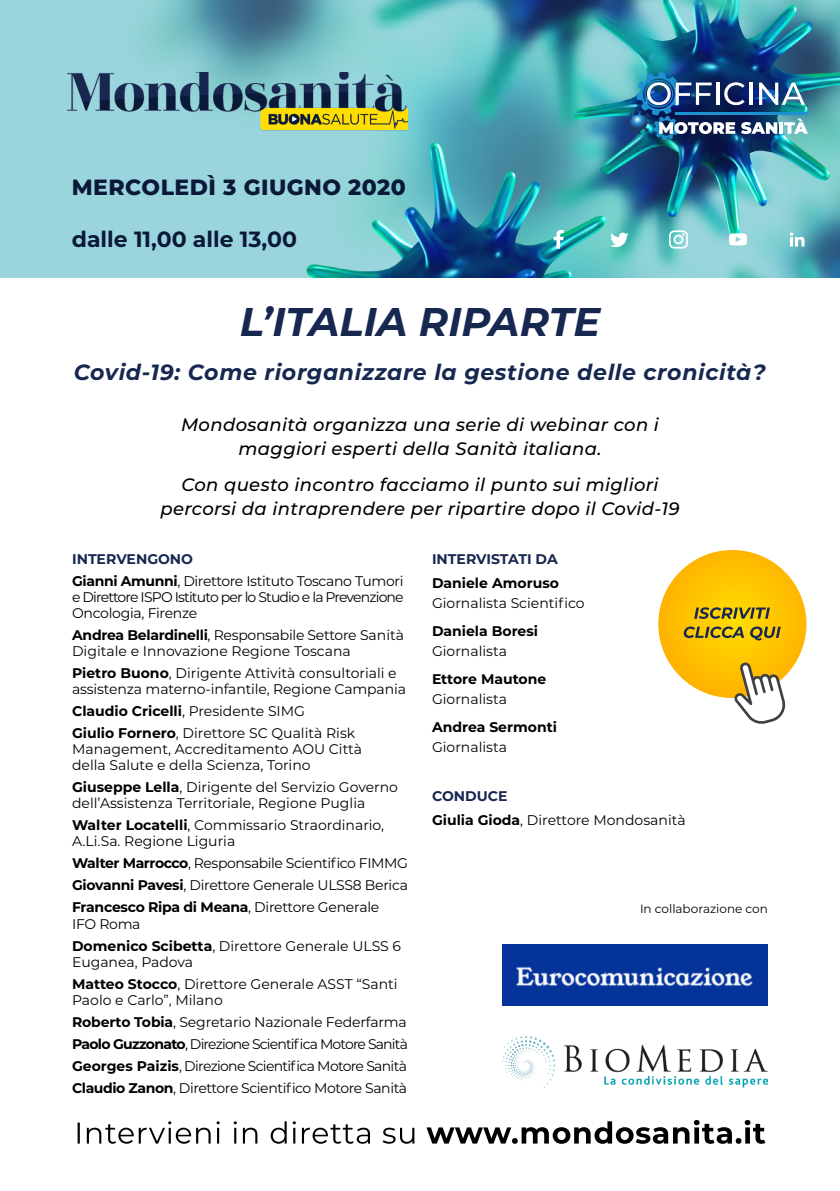
<style>
.page{position:relative;width:840px;height:1191px;background:#fff}
.page>*{position:absolute;margin:0;border:0;box-sizing:border-box;transform-origin:0 0}
.t1{font:italic 700 40px "Montserrat";color:#172850}
.t2{font:italic 700 22px "Montserrat";letter-spacing:.03em;color:#172850}
.t3{font:800 22px "Montserrat";letter-spacing:.02em;color:#0b1939}
.t4{font:700 22px "Montserrat";color:#0b1939}
.t5{font:italic 500 18px/24px "Montserrat";letter-spacing:.02em;color:#000;text-align:center}
.t6{font:14px/22px "Montserrat";letter-spacing:-.01em;color:#000}
.t7{font:14px/22px "Montserrat";letter-spacing:-.04em;color:#000}
.t8{font:14px/16px "Montserrat";letter-spacing:-.06em;color:#000}
.t9{font:700 14px "Montserrat";color:#000}
.t10{font:700 14px "Montserrat";color:#182750}
.t11{font:12px "Montserrat";color:#000}
.s1{font-weight:700;color:#182750}
.s2{font-weight:700}
</style>
<div class="page">
<img style="left:0;top:0;width:839px;height:278px">
<img style="left:68px;top:72px;width:340px;height:62px">
<img style="left:502px;top:1036px;width:265px;height:52px">
<svg style="left:78px;top:1121px;width:336px;height:22px"></svg>
<img style="left:626px;top:72px;width:181px;height:68px">
<svg style="left:426px;top:1120px;width:338px;height:23px"></svg>
<svg style="left:789px;top:232px;width:15px;height:14px"></svg>
<svg style="left:553px;top:230px;width:10px;height:19px"></svg>
<svg style="left:609px;top:232px;width:19px;height:15px"></svg>
<svg style="left:668px;top:230px;width:19px;height:19px"></svg>
<svg style="left:728px;top:233px;width:18px;height:13px"></svg>
<img style="left:502px;top:944px;width:265px;height:61px">
<svg style="left:658px;top:550px;width:148px;height:148px;background:#fec001"></svg>
<svg style="left:683px;top:626px;width:97px;height:14px"></svg>
<svg style="left:693px;top:607px;width:76px;height:12px"></svg>
<svg style="left:733px;top:662px;width:53px;height:62px"></svg>
<h2 class="t3" style="left:72px;top:171px;width:335px">MERCOLEDÌ 3 GIUGNO 2020</h2>
<h2 class="t4" style="left:72px;top:224px;width:226px">dalle 11,00 alle 13,00</h2>
<h1 class="t1" style="left:239px;top:293px;width:362px">L’ITALIA RIPARTE</h1>
<h2 class="t2" style="left:74px;top:356px;width:693px">Covid-19: Come riorganizzare la gestione delle cronicità?</h2>
<p class="t5" style="left:181px;top:411px;width:479px">Mondosanità organizza una serie di webinar con i maggiori esperti della Sanità italiana.</p>
<p class="t5" style="left:160px;top:471px;width:520px">Con questo incontro facciamo il punto sui migliori percorsi da intraprendere per ripartire dopo il Covid-19</p>
<p class="t6" style="left:72px;top:548px;width:333px"><span class="s1">INTERVENGONO<br></span><span class="s2">Gianni Amunni</span>, Direttore Istituto Toscano Tumori</p>
<p class="t8" style="left:72px;top:589px;width:333px">e Direttore ISPO Istituto per lo Studio e la Prevenzione<br>Oncologia, Firenze</p>
<p class="t6" style="left:72px;top:627px;width:333px;line-height:16px"><span class="s2">Andrea Belardinelli</span>, Responsabile Settore Sanità<br>Digitale e Innovazione Regione Toscana</p>
<p class="t6" style="left:72px;top:665px;width:335px;line-height:16px"><span class="s2">Pietro Buono</span>, Dirigente Attività consultoriali e assistenza materno-infantile, Regione Campania</p>
<p class="t6" style="left:72px;top:700px;width:284px"><span class="s2">Claudio Cricelli</span>, Presidente SIMG<br><span class="s2">Giulio Fornero</span>, Direttore SC Qualità Risk</p>
<p class="t6" style="left:72px;top:741px;width:291px;line-height:16px">Management, Accreditamento AOU Città della Salute e della Scienza, Torino</p>
<p class="t6" style="left:72px;top:779px;width:327px;line-height:16px"><span class="s2">Giuseppe Lella</span>, Dirigente del Servizio Governo dell’Assistenza Territoriale, Regione Puglia</p>
<p class="t6" style="left:72px;top:817px;width:313px;line-height:16px"><span class="s2">Walter Locatelli</span>, Commissario Straordinario,<br>A.Li.Sa. Regione Liguria</p>
<p class="t6" style="left:72px;top:852px;width:337px;text-align:justify"><span class="s2">Walter Marrocco</span>, Responsabile Scientifico FIMMG <span class="s2">Giovanni Pavesi</span>, Direttore Generale ULSS8 Berica <span class="s2">Francesco Ripa di Meana</span>, Direttore Generale</p>
<p class="t6" style="left:72px;top:912px;width:330px">IFO Roma<br><span class="s2">Domenico Scibetta</span>, Direttore Generale ULSS 6</p>
<p class="t6" style="left:72px;top:950px;width:327px">Euganea, Padova<br><span class="s2">Matteo Stocco</span>, Direttore Generale ASST “Santi</p>
<p class="t7" style="left:72px;top:988px;width:337px">Paolo e Carlo”, Milano<br><span class="s2">Roberto Tobia</span>, Segretario Nazionale Federfarma <span class="s2">Paolo Guzzonato</span>, Direzione Scientifica Motore Sanità <span class="s2">Georges Paizis</span>, Direzione Scientifica Motore Sanità <span class="s2">Claudio Zanon</span>, Direttore Scientifico Motore Sanità</p>
<p class="t10" style="left:432px;top:549px;width:127px">INTERVISTATI DA</p>
<p class="t9" style="left:432px;top:573px;width:128px">Daniele Amoruso</p>
<p class="t6" style="left:432px;top:592px;width:154px">Giornalista Scientifico</p>
<p class="t9" style="left:432px;top:621px;width:108px">Daniela Boresi</p>
<p class="t6" style="left:432px;top:640px;width:76px">Giornalista</p>
<p class="t9" style="left:432px;top:669px;width:116px">Ettore Mautone</p>
<p class="t6" style="left:432px;top:688px;width:76px">Giornalista</p>
<p class="t9" style="left:432px;top:717px;width:126px">Andrea Sermonti</p>
<p class="t6" style="left:432px;top:736px;width:76px">Giornalista</p>
<p class="t6" style="left:432px;top:783px;width:255px;line-height:24px"><span class="s1">CONDUCE<br></span><span class="s2">Giulia Gioda</span>, Direttore Mondosanità</p>
<p class="t11" style="left:639px;top:900px;width:129px">In collaborazione con</p>
</div>
